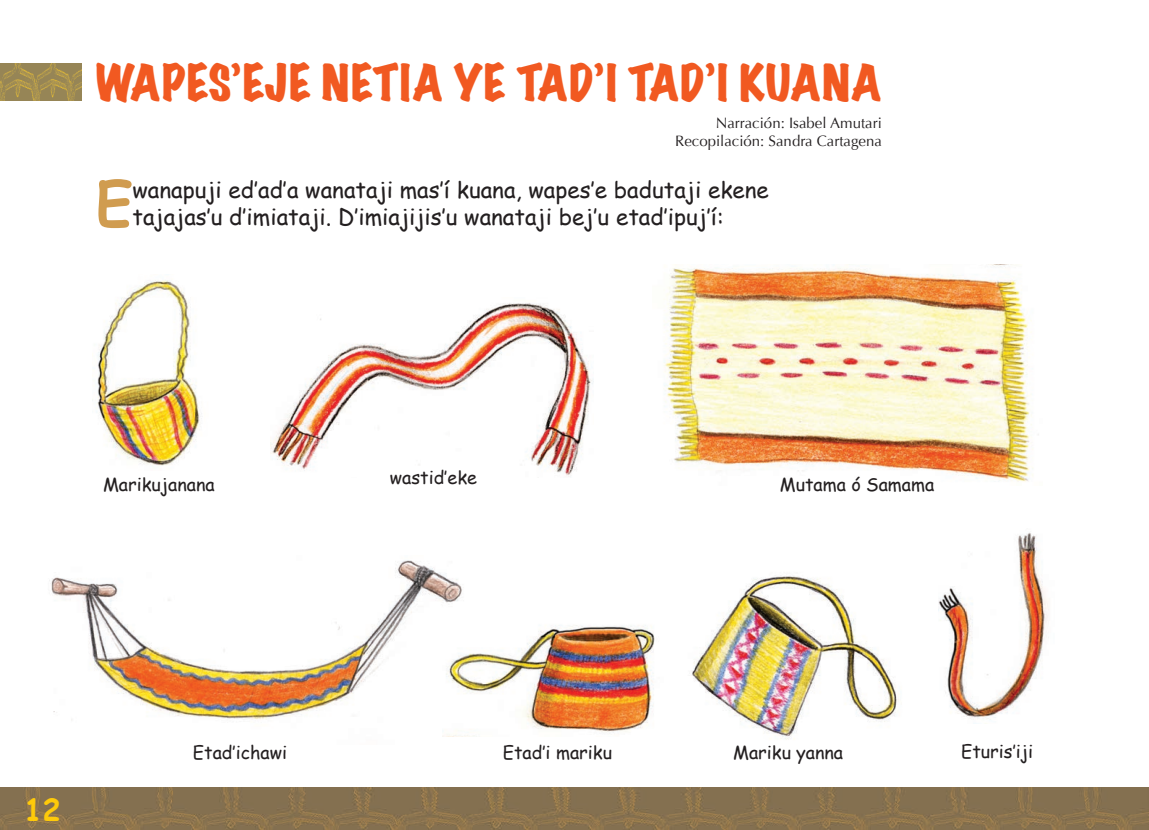
<style>
.page{position:relative;width:1149px;height:830px;background:#fff}
.page>*{position:absolute;margin:0;border:0;box-sizing:border-box;transform-origin:0 0}
.t1{font:700 58.8px "Comic Sans MS";color:#d09c50}
.t2{font:expanded 45px "Marker Felt";letter-spacing:.025em;color:#f15921}
.t3{font:700 30px "Comic Sans MS";color:#feca0a}
.t4{font:22.5px/27px "Comic Sans MS";color:#231f20}
.t5{font:18px "Comic Sans MS";color:#231f20}
.t6{font:15px/18px "Optima";color:#231f20;text-align:right}
</style>
<div class="page">
<img style="left:0;top:787px;width:1148px;height:42px">
<img style="left:49px;top:560px;width:421px;height:177px">
<img style="left:0;top:64px;width:81px;height:37px">
<img style="left:92px;top:280px;width:108px;height:186px">
<img style="left:271px;top:303px;width:322px;height:174px">
<img style="left:938px;top:532px;width:111px;height:188px">
<img style="left:664px;top:265px;width:375px;height:217px">
<img style="left:692px;top:575px;width:207px;height:165px">
<img style="left:442px;top:614px;width:213px;height:122px">
<h2 class="t2" style="left:96px;top:59px;width:786px">WAPES’EJE NETIA YE TAD’I TAD’I KUANA</h2>
<p class="t6" style="left:675px;top:114px;width:208px">Narración: Isabel Amutari<br>Recopilación: Sandra Cartagena</p>
<h1 class="t1" style="left:96px;top:160px;width:38px">E</h1>
<p class="t4" style="left:132px;top:175px;width:637px">wanapuji ed’ad’a wanataji mas’í kuana, wapes’e badutaji ekene tajajas’u d’imiataji. D’imiajijis’u wanataji bej’u etad’ipuj’í:</p>
<p class="t5" style="left:103px;top:470px;width:113px">Marikujanana</p>
<p class="t5" style="left:390px;top:464px;width:89px">wastid’eke</p>
<p class="t5" style="left:779px;top:471px;width:156px">Mutama ó Samama</p>
<h3 class="t3" style="left:24px;top:787px;width:38px">12</h3>
<p class="t5" style="left:193px;top:738px;width:95px">Etad’ichawi</p>
<p class="t5" style="left:502px;top:739px;width:111px">Etad’i mariku</p>
<p class="t5" style="left:733px;top:739px;width:111px">Mariku yanna</p>
<p class="t5" style="left:960px;top:738px;width:74px">Eturis’iji</p>
</div>
